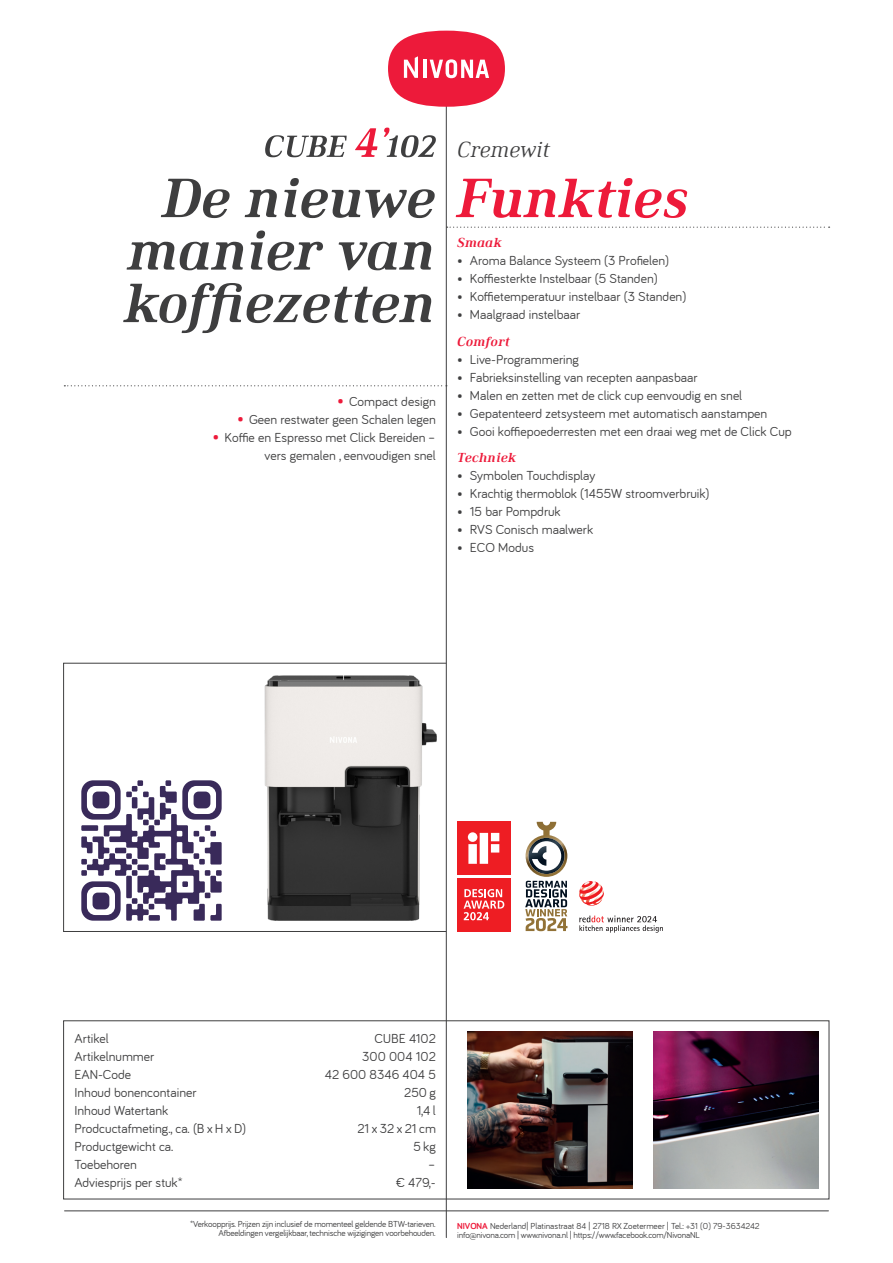
<style>
.page{position:relative;width:893px;height:1263px;background:#fff}
.page>*{position:absolute;margin:0;border:0;box-sizing:border-box;transform-origin:0 0}
.t1{font:italic 700 57px/52.5px "Ethos";color:#3e3e3f}
.t2{font:italic 300 22.5px "Ethos";color:#3e3e3f}
.t3{font:13.5px/18px "Bariol";color:#3e3e3f;text-align:right}
.t4{font:italic 700 13.5px "Ethos";letter-spacing:.02em;color:#ed1a3a}
.t5{font:9px/9px "Bariol";letter-spacing:-.02em;color:#3e3e3f}
.s1{color:#ed1a3a}
.s2{font-size:16.5px;color:#ed1a3a}
.s3{font-weight:700;color:#ed1a3a}
</style>
<div class="page">
<hr style="left:65px;top:1210px;width:763px;height:1px;background:#3e3e3f">
<hr style="left:446px;top:96px;width:1px;height:1141px;background:#3e3e3f">
<div style="left:388px;top:31px;width:117px;height:76px;background:#ed1a3a;border-radius:50%"></div>
<svg style="left:404px;top:56px;width:14px;height:22px"></svg>
<hr style="left:423px;top:60px;width:3px;height:18px;background:#fff">
<svg style="left:430px;top:59px;width:59px;height:19px"></svg>
<div style="left:63px;top:663px;width:383px;height:269px;border:1px solid #3e3e3f"></div>
<div style="left:63px;top:1020px;width:766px;height:179px;border:1px solid #3e3e3f"></div>
<svg style="left:447px;top:227px;width:383px;height:1px"></svg>
<svg style="left:64px;top:385px;width:382px;height:1px"></svg>
<svg style="left:355px;top:128px;width:81px;height:29px"></svg>
<svg style="left:265px;top:135px;width:82px;height:22px"></svg>
<svg style="left:81px;top:780px;width:141px;height:141px"></svg>
<div style="left:93px;top:892px;width:16px;height:17px;background:#392a5a;border-radius:5px"></div>
<img style="left:468px;top:1031px;width:164px;height:157px">
<img style="left:654px;top:1031px;width:165px;height:157px">
<svg style="left:525px;top:822px;width:42px;height:109px"></svg>
<svg style="left:457px;top:821px;width:54px;height:111px"></svg>
<div style="left:457px;top:878px;width:54px;height:53px;background:#ee1d23"></div>
<div style="left:457px;top:822px;width:54px;height:53px;background:#ee1d23"></div>
<svg style="left:468px;top:832px;width:31px;height:32px"></svg>
<svg style="left:464px;top:889px;width:40px;height:31px"></svg>
<svg style="left:579px;top:915px;width:84px;height:18px"></svg>
<svg style="left:579px;top:881px;width:25px;height:25px"></svg>
<img style="left:264px;top:676px;width:173px;height:245px">
<h2 class="t2" style="left:457px;top:137px;width:94px">Cremewit</h2>
<h1 class="t1" style="left:125px;top:172px;width:566px;text-indent:37px">De nieuwe <span class="s1">Funkties </span>manier van koffiezetten</h1>
<p class="t4" style="left:457px;top:235px;width:46px">Smaak</p>
<p class="t3" style="left:457px;top:252px;width:214px">• Aroma Balance Systeem (3 Profielen)</p>
<p class="t3" style="left:457px;top:270px;width:202px">• Koffiesterkte Instelbaar (5 Standen)</p>
<p class="t3" style="left:457px;top:288px;width:231px">• Koffietemperatuur instelbaar (3 Standen)</p>
<p class="t3" style="left:457px;top:306px;width:125px">• Maalgraad instelbaar</p>
<p class="t4" style="left:457px;top:333px;width:54px">Comfort</p>
<p class="t3" style="left:457px;top:350px;width:123px">• Live-Programmering</p>
<p class="t3" style="left:457px;top:368px;width:242px">• Fabrieksinstelling van recepten aanpasbaar</p>
<p class="t3" style="left:457px;top:386px;width:287px">• Malen en zetten met de click cup eenvoudig en snel</p>
<p class="t3" style="left:457px;top:404px;width:312px">• Gepatenteerd zetsysteem met automatisch aanstampen</p>
<p class="t3" style="left:457px;top:422px;width:336px">• Gooi koffiepoederresten met een draai weg met de Click Cup</p>
<p class="t4" style="left:457px;top:450px;width:61px">Techniek</p>
<p class="t3" style="left:457px;top:467px;width:140px">• Symbolen Touchdisplay</p>
<p class="t3" style="left:457px;top:485px;width:254px">• Krachtig thermoblok (1455W stroomverbruik)</p>
<p class="t3" style="left:457px;top:503px;width:105px">• 15 bar Pompdruk</p>
<p class="t3" style="left:457px;top:521px;width:138px">• RVS Conisch maalwerk</p>
<p class="t3" style="left:457px;top:539px;width:78px">• ECO Modus</p>
<p class="t3" style="left:337px;top:393px;width:100px"><span class="s2">•</span> Compact design</p>
<p class="t3" style="left:237px;top:411px;width:200px"><span class="s2">•</span> Geen restwater geen Schalen legen</p>
<p class="t3" style="left:213px;top:429px;width:225px"><span class="s2">•</span> Koffie en Espresso met Click Bereiden – vers gemalen , eenvoudigen snel</p>
<p class="t3" style="left:74px;top:1030px;width:36px">Artikel</p>
<p class="t3" style="left:374px;top:1030px;width:63px">CUBE 4102</p>
<p class="t3" style="left:74px;top:1048px;width:81px">Artikelnummer</p>
<p class="t3" style="left:362px;top:1048px;width:75px">300 004 102</p>
<p class="t3" style="left:74px;top:1066px;width:58px">EAN-Code</p>
<p class="t3" style="left:325px;top:1066px;width:113px">42 600 8346 404 5</p>
<p class="t3" style="left:74px;top:1084px;width:124px">Inhoud bonencontainer</p>
<p class="t3" style="left:404px;top:1084px;width:33px">250 g</p>
<p class="t3" style="left:74px;top:1102px;width:95px">Inhoud Watertank</p>
<p class="t3" style="left:417px;top:1102px;width:21px">1,4 l</p>
<p class="t3" style="left:74px;top:1120px;width:173px">Prodcuctafmeting., ca. (B x H x D)</p>
<p class="t3" style="left:357px;top:1120px;width:80px">21 x 32 x 21 cm</p>
<p class="t3" style="left:74px;top:1138px;width:100px">Productgewicht ca.</p>
<p class="t3" style="left:413px;top:1138px;width:24px">5 kg</p>
<p class="t3" style="left:74px;top:1156px;width:64px">Toebehoren</p>
<p class="t3" style="left:428px;top:1156px;width:9px">–</p>
<p class="t3" style="left:74px;top:1174px;width:110px">Adviesprijs per stuk*</p>
<p class="t3" style="left:397px;top:1174px;width:41px">€ 479,-</p>
<p class="t5" style="left:190px;top:1220px;width:247px;text-align:right">*Verkoopprijs. Prijzen zijn inclusief de momenteel geldende BTW-tarieven.<br>Afbeeldingen vergelijkbaar, technische wijzigingen voorbehouden.</p>
<p class="t5" style="left:457px;top:1221px;width:304px"><span class="s3">NIVONA</span> Nederland| Platinastraat 84 | 2718 RX Zoetermeer | Tel.: +31 (0) 79-3634242 info@nivona.com | www.nivona.nl | https://www.facebook.com/NivonaNL</p>
</div>
